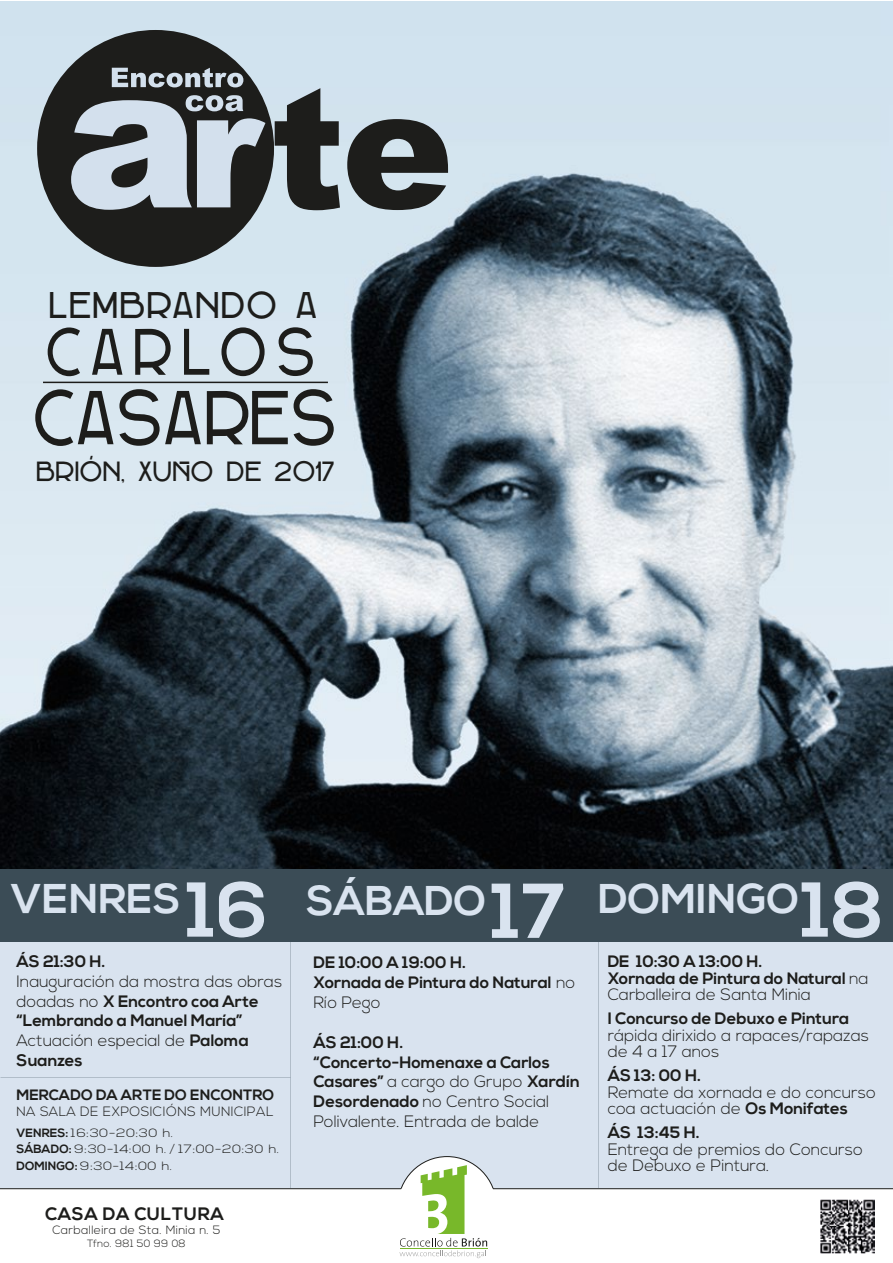
<style>
.page{position:relative;width:893px;height:1263px;background:#fff}
.page>*{position:absolute;margin:0;border:0;box-sizing:border-box;transform-origin:0 0}
.t1{font:66.6px "Serreria Sobria";letter-spacing:.025em;color:#1d1d1b;scale:.89 1}
.t2{font:57.3px "Serreria Sobria";letter-spacing:.2em;color:#1d1d1b;scale:.88 1}
.t3{font:700 41.55px "Nexa";color:#d9e3ef}
.t4{font:32.4px "Serreria Sobria";letter-spacing:.05em;color:#1d1d1b}
.t5{font:24.3px "Serreria Sobria";letter-spacing:.025em;color:#1d1d1b}
.t6{font:700 18px "Nexa";letter-spacing:.035em;color:#1d1d1b}
.t7{font:700 16.5px/19.8px "Nexa";color:#1d1d1b}
.t8{font:300 16.5px/19.8px "Nexa";color:#1d1d1b}
.t9{font:700 15px "Nexa";color:#1d1d1b}
.t10{font:300 13.5px "Nexa";letter-spacing:.025em;color:#1d1d1b}
.t11{font:300 12px/16.5px "Nexa";letter-spacing:.025em;color:#1d1d1b;scale:1.2 1}
.t12{font:300 12px "Nexa";letter-spacing:.025em;color:#1d1d1b}
.t13{font:300 10.5px "Nexa";letter-spacing:.025em;color:#1d1d1b}
.s1{font-size:77.55px}
.s2{font-weight:700}
.s3{font-weight:300}
</style>
<div class="page">
<img style="left:0;top:1px;width:893px;height:869px">
<div style="left:0;top:942px;width:893px;height:321px;background:#d9e3ef"></div>
<svg style="left:398px;top:1156px;width:98px;height:100px"></svg>
<div style="left:0;top:1188px;width:893px;height:75px;background:#fff"></div>
<hr style="left:400px;top:1248px;width:88px;height:1px;background:#78b82a">
<svg style="left:399px;top:1165px;width:88px;height:93px;background:#d5e5c2"></svg>
<div style="left:817px;top:1194px;width:68px;height:65px;background:#fff"></div>
<div style="left:676px;top:1194px;width:103px;height:65px;background:#fff"></div>
<div style="left:0;top:870px;width:893px;height:72px;background:#3b4c56"></div>
<img style="left:820px;top:1199px;width:55px;height:54px">
<div style="left:37px;top:30px;width:237px;height:237px;background:#1d1d1b;border-radius:50%"></div>
<svg style="left:275px;top:88px;width:65px;height:122px;background:#636a6d"></svg>
<svg style="left:347px;top:119px;width:101px;height:91px;background:#575c5e"></svg>
<svg style="left:112px;top:68px;width:131px;height:19px"></svg>
<svg style="left:71px;top:95px;width:194px;height:115px"></svg>
<hr style="left:43px;top:382px;width:285px;height:1px;background:#1d1d1b">
<h3 class="t4" style="left:49px;top:285px;width:270px">LEMBRANDO A</h3>
<h2 class="t2" style="left:46px;top:315px;width:307px">CARLOS</h2>
<h1 class="t1" style="left:33px;top:375px;width:342px">CASARES</h1>
<h3 class="t5" style="left:36px;top:455px;width:299px">BRIÓN, XUÑO DE 2017</h3>
<h3 class="t3" style="left:11px;top:875px;width:875px">VENRES <span class="s1">16</span> SÁBADO <span class="s1">17</span> DOMINGO <span class="s1">18</span></h3>
<p class="t7" style="left:16px;top:952px;width:91px">ÁS 21:30 H.</p>
<p class="t8" style="left:16px;top:972px;width:267px">Inauguración da mostra das obras doadas no <span class="s2">X Encontro coa Arte “Lembrando a Manuel María”<br></span>Actuación especial de <span class="s2">Paloma<br>Suanzes</span></p>
<p class="t9" style="left:16px;top:1086px;width:259px">MERCADO DA ARTE DO ENCONTRO</p>
<p class="t10" style="left:16px;top:1103px;width:258px">NA SALA DE EXPOSICIÓNS MUNICIPAL</p>
<p class="t11" style="left:16px;top:1125px;width:220px"><span class="s2">VENRES:</span> 16:30-20:30 h.<br><span class="s2">SÁBADO:</span> 9:30-14:00 h. / 17:00-20:30 h.<br><span class="s2">DOMINGO:</span> 9:30-14:00 h.</p>
<p class="t6" style="left:45px;top:1203px;width:180px">CASA DA CULTURA</p>
<p class="t12" style="left:52px;top:1223px;width:169px">Carballeira de Sta. Minia n. 5</p>
<p class="t13" style="left:87px;top:1237px;width:100px">Tfno. 981 50 99 08</p>
<p class="t7" style="left:314px;top:953px;width:263px">DE 10:00 A 19:00 H.<br>Xornada de Pintura do Natural <span class="s3">no<br>Río Pego</span></p>
<p class="t7" style="left:314px;top:1033px;width:268px">ÁS 21:00 H.<br>“Concerto-Homenaxe a Carlos<br>Casares” <span class="s3">a cargo do Grupo</span> Xardín<br>Desordenado <span class="s3">no Centro Social<br>Polivalente. Entrada de balde</span></p>
<p class="t7" style="left:608px;top:954px;width:262px;line-height:16.5px">DE 10:30 A 13:00 H.<br>Xornada de Pintura do Natural <span class="s3">na<br>Carballeira de Santa Minia</span></p>
<p class="t7" style="left:608px;top:1009px;width:243px">I Concurso de Debuxo e Pintura</p>
<p class="t8" style="left:608px;top:1028px;width:263px;line-height:16.5px">rápida dirixido a rapaces/rapazas de 4 a 17 anos</p>
<p class="t7" style="left:608px;top:1066px;width:95px">ÁS 13: 00 H.</p>
<p class="t8" style="left:608px;top:1085px;width:270px;line-height:16.5px">Remate da xornada e do concurso coa actuación de <span class="s2">Os Monifates</span></p>
<p class="t7" style="left:608px;top:1123px;width:94px">ÁS 13:45 H.</p>
<p class="t8" style="left:608px;top:1142px;width:257px;line-height:16.5px">Entrega de premios do Concurso de Debuxo e Pintura.</p>
</div>
